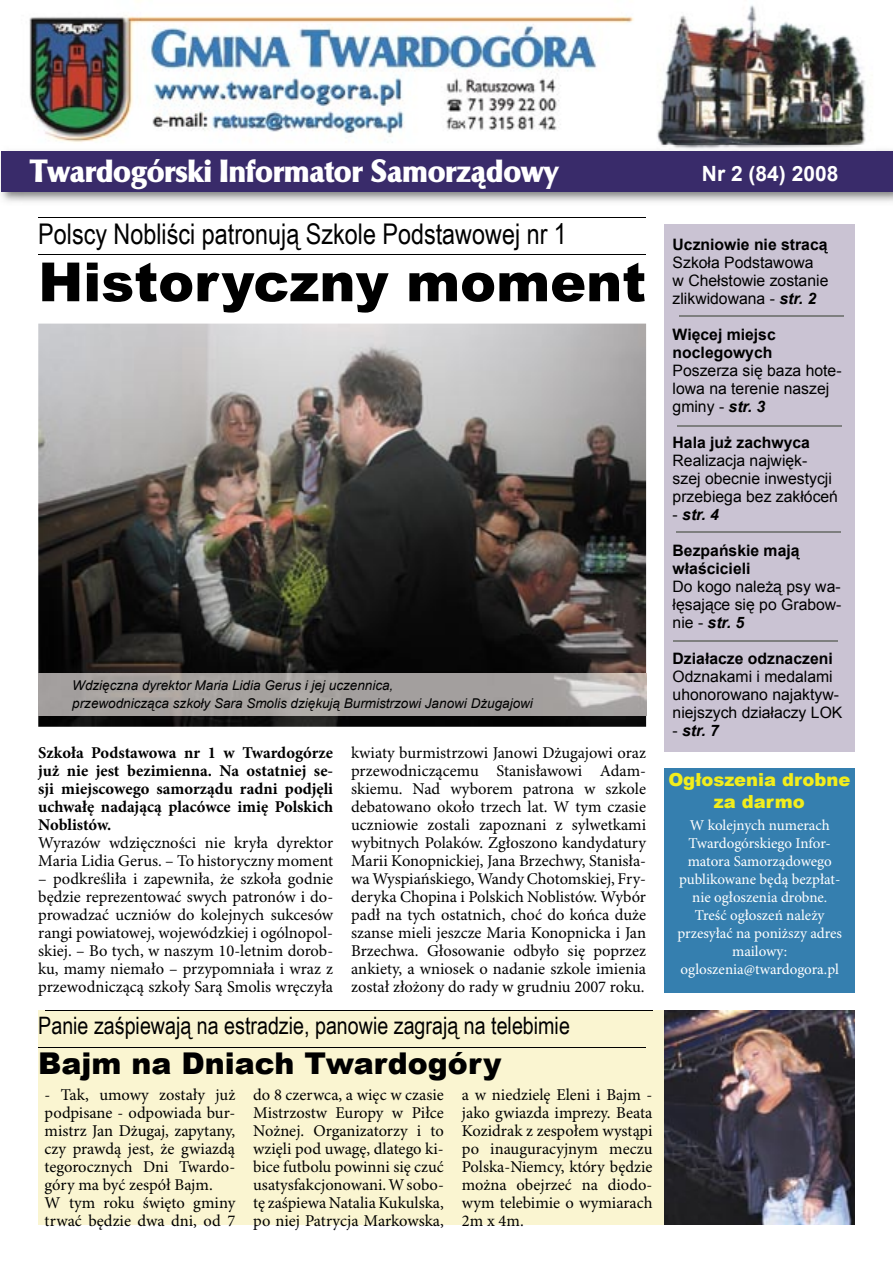
<style>
.page{position:relative;width:893px;height:1263px;background:#fff}
.page>*{position:absolute;margin:0;border:0;box-sizing:border-box;transform-origin:0 0}
.t1{font:900 54px "Arial";color:#000}
.t2{font:30px "EFN Chapter";color:#fff}
.t3{font:900 30px "Arial";color:#000}
.t4{font:28.5px "Arial Narrow";color:#000}
.t5{font:24px "Arial Narrow";color:#000}
.t6{font:700 21px "Arial";color:#fff}
.t7{font:900 18px/21.6px "Arial";color:#f2ed1c;text-align:center}
.t8{font:16.5px/18px "Minion Pro";color:#000;text-align:justify}
.t9{font:700 16.5px/18px "Minion Pro";color:#000;text-align:justify}
.t10{font:15.75px/18px "Arial";color:#000}
.t11{font:700 15.75px/18px "Arial";color:#000}
.t12{font:italic 700 15.75px "Arial";color:#000}
.t13{font:15px/18px "Minion Pro";color:#fff;text-align:center}
.t14{font:italic 13.5px/18px "Arial";color:#000}
.s1{font-weight:700;font-style:italic}
.s2{font-weight:400;font-style:normal}
</style>
<div class="page">
<img style="left:29px;top:0;width:837px;height:146px">
<img style="left:0;top:146px;width:893px;height:56px">
<div style="left:2px;top:151px;width:891px;height:41px;background:#392b6a"></div>
<img style="left:38px;top:324px;width:608px;height:403px">
<img style="left:38px;top:673px;width:608px;height:43px">
<hr style="left:38px;top:218px;width:608px;height:1px;background:#000">
<hr style="left:38px;top:254px;width:608px;height:1px;background:#000">
<div style="left:38px;top:1010px;width:817px;height:215px;background:#faf5d1"></div>
<hr style="left:38px;top:1047px;width:608px;height:1px;background:#000">
<div style="left:664px;top:768px;width:191px;height:224px;background:#357faf"></div>
<div style="left:664px;top:224px;width:191px;height:528px;background:#cac3d3"></div>
<hr style="left:679px;top:315px;width:164px;height:2px;background:#7e7f7f">
<hr style="left:677px;top:425px;width:165px;height:2px;background:#7e7f7f">
<hr style="left:676px;top:531px;width:164px;height:2px;background:#7e7f7f">
<hr style="left:673px;top:641px;width:165px;height:1px;background:#7e7f7f">
<img style="left:664px;top:1011px;width:191px;height:214px">
<hr style="left:45px;top:1010px;width:607px;height:1px;background:#000">
<h2 class="t2" style="left:30px;top:151px;width:530px">Twardogórski Informator Samorządowy</h2>
<p class="t6" style="left:702px;top:159px;width:138px">Nr 2 (84) 2008</p>
<h3 class="t4" style="left:38px;top:213px;width:530px">Polscy Nobliści patronują Szkole Podstawowej nr 1</h3>
<h1 class="t1" style="left:38px;top:243px;width:609px">Historyczny moment</h1>
<p class="t14" style="left:72px;top:676px;width:462px">Wdzięczna dyrektor Maria Lidia Gerus i jej uczennica,<br>przewodnicząca szkoły Sara Smolis dziękują Burmistrzowi Janowi Dżugajowi</p>
<p class="t9" style="left:38px;top:745px;width:296px">Szkoła Podstawowa nr 1 w Twardogórze już nie jest bezimienna. Na ostatniej se&shy;sji miejscowego samorządu radni podjęli uchwałę nadającą placówce imię Polskich Noblistów.</p>
<p class="t8" style="left:38px;top:835px;width:296px">Wyrazów wdzięczności nie kryła dyrektor<br>Maria Lidia Gerus. – To historyczny moment</p>
<p class="t8" style="left:38px;top:871px;width:296px">– podkreśliła i zapewniła, że szkoła godnie będzie reprezentować swych patronów i do&shy;prowadzać uczniów do kolejnych sukcesów rangi powiatowej, wojewódzkiej i ogólnopol&shy;skiej. – Bo tych, w naszym 10-letnim dorob&shy;ku, mamy niemało – przypomniała i wraz z przewodniczącą szkoły Sarą Smolis wręczyła</p>
<p class="t8" style="left:351px;top:745px;width:296px">kwiaty burmistrzowi Janowi Dżugajowi oraz przewodniczącemu Stanisławowi Adam&shy;skiemu. Nad wyborem patrona w szkole debatowano około trzech lat. W tym czasie uczniowie zostali zapoznani z sylwetkami wybitnych Polaków. Zgłoszono kandydatury Marii Konopnickiej, Jana Brzechwy, Stanisła&shy;wa Wyspiańskiego, Wandy Chotomskiej, Fry&shy;deryka Chopina i Polskich Noblistów. Wybór padł na tych ostatnich, choć do końca duże szanse mieli jeszcze Maria Konopnicka i Jan Brzechwa. Głosowanie odbyło się poprzez ankiety, a wniosek o nadanie szkole imienia został złożony do rady w grudniu 2007 roku.</p>
<h3 class="t5" style="left:38px;top:1008px;width:533px">Panie zaśpiewają na estradzie, panowie zagrają na telebimie</h3>
<h2 class="t3" style="left:38px;top:1041px;width:465px">Bajm na Dniach Twardogóry</h2>
<p class="t8" style="left:45px;top:1087px;width:192px;text-align:left">- Tak, umowy zostały już podpisane - odpowiada bur&shy;mistrz Jan Dżugaj, zapytany, czy prawdą jest, że gwiazdą tegorocznych Dni Twardo&shy;góry ma być zespół Bajm.<br>W tym roku święto gminy trwać będzie dwa dni, od 7</p>
<p class="t8" style="left:253px;top:1087px;width:192px">do 8 czerwca, a więc w czasie Mistrzostw Europy w Piłce Nożnej. Organizatorzy i to wzięli pod uwagę, dlatego ki&shy;bice futbolu powinni się czuć usatysfakcjonowani. W sobo&shy;tę zaśpiewa Natalia Kukulska, po niej Patrycja Markowska,</p>
<p class="t8" style="left:462px;top:1087px;width:192px">a w niedzielę Eleni i Bajm - jako gwiazda imprezy. Beata Kozidrak z zespołem wystąpi po inauguracyjnym meczu Polska-Niemcy, który będzie można obejrzeć na diodo&shy;wym telebimie o wymiarach 2m x 4m.</p>
<p class="t11" style="left:673px;top:236px;width:156px">Uczniowie nie stracą</p>
<p class="t10" style="left:673px;top:253px;width:157px">Szkoła Podstawowa w Chełstowie zostanie zlikwidowana - <span class="s1">str. 2</span></p>
<p class="t11" style="left:673px;top:326px;width:105px">Więcej miejsc noclegowych</p>
<p class="t10" style="left:673px;top:361px;width:170px">Poszerza się baza hote&shy;lowa na terenie naszej gminy - <span class="s1">str. 3</span></p>
<p class="t11" style="left:673px;top:434px;width:139px">Hala już zachwyca</p>
<p class="t10" style="left:673px;top:451px;width:167px">Realizacja najwięk&shy;szej obecnie inwestycji przebiega bez zakłóceń</p>
<p class="t12" style="left:673px;top:504px;width:48px"><span class="s2">-</span> str. 4</p>
<p class="t11" style="left:673px;top:542px;width:128px">Bezpańskie mają właścicieli</p>
<p class="t10" style="left:673px;top:577px;width:170px;text-align:justify">Do kogo należą psy wa&shy;łęsające się po Grabow&shy;nie - <span class="s1">str. 5</span></p>
<p class="t11" style="left:673px;top:650px;width:162px">Działacze odznaczeni</p>
<p class="t10" style="left:673px;top:667px;width:171px">Odznakami i medalami uhonorowano najaktyw&shy;niejszych działaczy LOK</p>
<p class="t12" style="left:673px;top:720px;width:48px"><span class="s2">-</span> str. 7</p>
<p class="t7" style="left:668px;top:768px;width:184px">Ogłoszenia drobne za darmo</p>
<p class="t13" style="left:677px;top:817px;width:166px">W kolejnych numerach<br>Twardogórskiego Infor&shy;matora Samorządowego publikowane będą bezpłat&shy;nie ogłoszenia drobne.<br>Treść ogłoszeń należy przesyłać na poniższy adres mailowy: ogloszenia@twardogora.pl</p>
</div>
